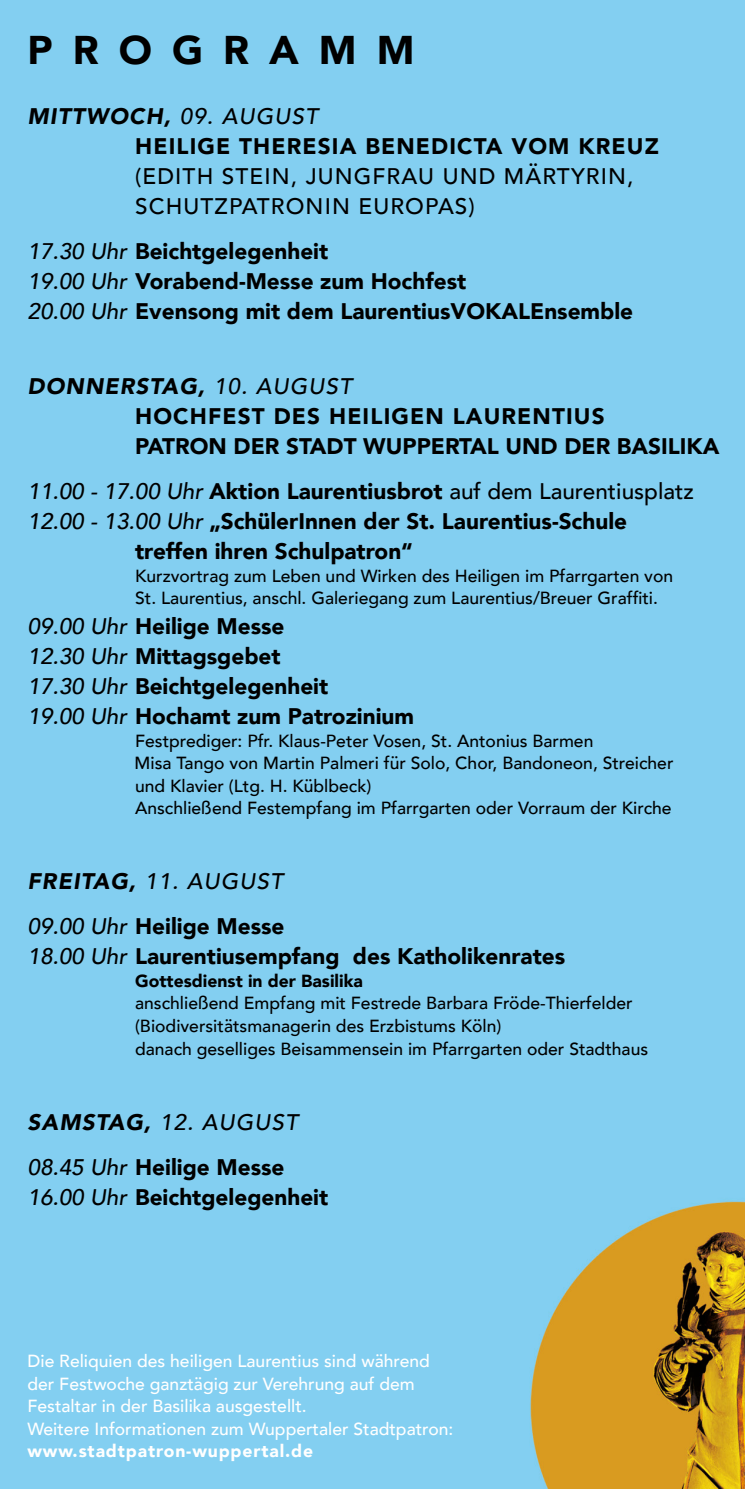
<style>
.page{position:relative;width:745px;height:1489px;background:#fff}
.page>*{position:absolute;margin:0;border:0;box-sizing:border-box;transform-origin:0 0}
.t1{font:900 40px "Avenir";letter-spacing:.5em;color:#000}
.t2{font:900 22.5px/30px "Avenir";color:#000}
.t3{font:italic 500 22.5px/45px "Avenir";letter-spacing:.05em;color:#000}
.t4{font:500 22.5px "Avenir";color:#000}
.t5{font:500 22.5px/30px "Avenir";letter-spacing:.05em;color:#000}
.t6{font:900 22.5px/30px "Avenir";letter-spacing:.05em;color:#000}
.t7{font:500 17.5px/22.5px "Avenir";color:#000}
.t8{font:500 17.5px/22.5px "Avenir";color:#fff}
.t9{font:900 17.5px "Avenir";letter-spacing:.05em;color:#fff}
.t10{font:900 17.5px "Avenir";color:#000}
.s1{font-style:italic}
.s2{font-weight:500;font-style:italic}
.s3{font-weight:900}
.s4{font-weight:900;font-style:normal}
</style>
<div class="page">
<div style="left:0;top:0;width:744px;height:1488px;background:#83cff1"></div>
<h1 class="t1" style="left:27px;top:16px;width:388px">PROGRAMM</h1>
<p class="t6" style="left:135px;top:101px;width:525px;text-indent:-108px"><span class="s1">MITTWOCH,</span> <span class="s2">09. AUGUST<br></span>HEILIGE THERESIA BENEDICTA VOM KREUZ</p>
<p class="t5" style="left:135px;top:160px;width:499px">(EDITH STEIN, JUNGFRAU UND MÄRTYRIN,<br>SCHUTZPATRONIN EUROPAS)</p>
<p class="t2" style="left:27px;top:235px;width:606px"><span class="s2">17.30 Uhr</span> Beichtgelegenheit<br><span class="s2">19.00 Uhr</span> Vorabend-Messe zum Hochfest<br><span class="s2">20.00 Uhr</span> Evensong mit dem LaurentiusVOKALEnsemble</p>
<p class="t2" style="left:135px;top:370px;width:585px;text-indent:-108px"><span class="s1">DONNERSTAG,</span> <span class="s2">10. AUGUST<br></span>HOCHFEST DES HEILIGEN LAURENTIUS<br>PATRON DER STADT WUPPERTAL UND DER BASILIKA</p>
<p class="t4" style="left:27px;top:472px;width:667px"><span class="s1">11.00 - 17.00 Uhr</span> <span class="s3">Aktion Laurentiusbrot</span> auf dem Laurentiusplatz</p>
<p class="t2" style="left:27px;top:505px;width:600px"><span class="s2">12.00 - 13.00 Uhr</span> „SchülerInnen der St. Laurentius-Schule</p>
<p class="t2" style="left:135px;top:535px;width:279px">treffen ihren Schulpatron“</p>
<p class="t7" style="left:135px;top:563px;width:539px">Kurzvortrag zum Leben und Wirken des Heiligen im Pfarrgarten von<br>St. Laurentius, anschl. Galeriegang zum Laurentius/Breuer Graffiti.</p>
<p class="t2" style="left:27px;top:611px;width:388px"><span class="s2">09.00 Uhr</span> Heilige Messe<br><span class="s2">12.30 Uhr</span> Mittagsgebet<br><span class="s2">17.30 Uhr</span> Beichtgelegenheit<br><span class="s2">19.00 Uhr</span> Hochamt zum Patrozinium</p>
<p class="t7" style="left:134px;top:728px;width:540px">Festprediger: Pfr. Klaus-Peter Vosen, St. Antonius Barmen<br>Misa Tango von Martin Palmeri für Solo, Chor, Bandoneon, Streicher und Klavier (Ltg. H. Küblbeck)<br>Anschließend Festempfang im Pfarrgarten oder Vorraum der Kirche</p>
<p class="t3" style="left:27px;top:859px;width:258px"><span class="s3">FREITAG,</span> 11. AUGUST<br>09.00 Uhr <span class="s4">Heilige Messe</span></p>
<p class="t2" style="left:27px;top:940px;width:539px"><span class="s2">18.00 Uhr</span> Laurentiusempfang des Katholikenrates</p>
<p class="t10" style="left:135px;top:965px;width:229px">Gottesdienst in der Basilika</p>
<p class="t7" style="left:135px;top:991px;width:514px">anschließend Empfang mit Festrede Barbara Fröde-Thierfelder (Biodiversitätsmanagerin des Erzbistums Köln)<br>danach geselliges Beisammensein im Pfarrgarten oder Stadthaus</p>
<p class="t3" style="left:27px;top:1099px;width:272px"><span class="s3">SAMSTAG,</span> 12. AUGUST<br>08.45 Uhr <span class="s4">Heilige Messe</span></p>
<p class="t2" style="left:27px;top:1180px;width:302px"><span class="s2">16.00 Uhr</span> Beichtgelegenheit</p>
<p class="t8" style="left:27px;top:1348px;width:427px">Die Reliquien des heiligen Laurentius sind während der Festwoche ganztägig zur Verehrung auf dem Festaltar in der Basilika ausgestellt.<br>Weitere Informationen zum Wuppertaler Stadtpatron:</p>
<p class="t9" style="left:27px;top:1435px;width:287px">www.stadtpatron-wuppertal.de</p>
</div>
